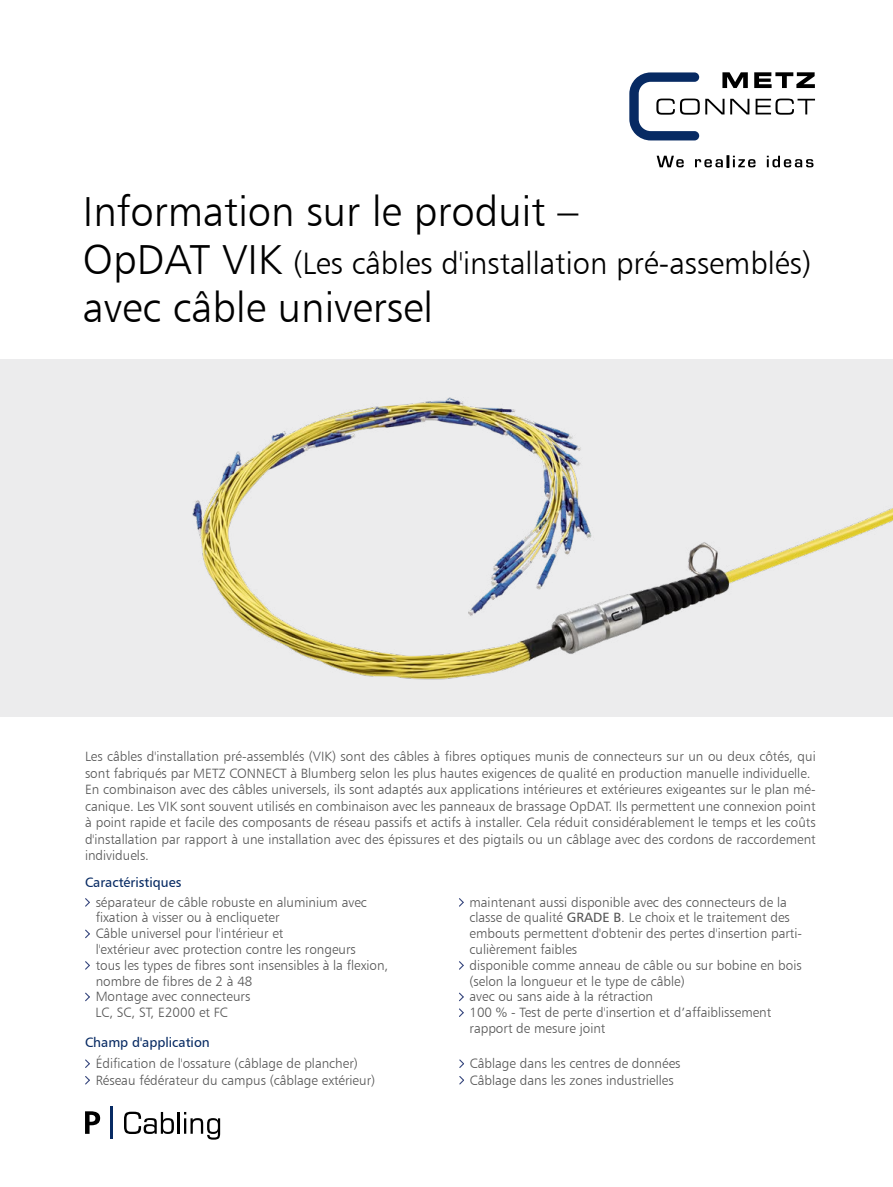
<style>
.page{position:relative;width:893px;height:1187px;background:#fff}
.page>*{position:absolute;margin:0;border:0;box-sizing:border-box;transform-origin:0 0}
.t1{font:42px "Humanist 777 BT Light B";color:#000}
.t2{font:31.05px "Humanist 777 BT Light B";color:#000}
.t3{font:13.5px/15.8px "Humanist 777 BT Light B";color:#565656}
.t4{font:13.5px "Humanist 777 BT Roman B";color:#072a63}
.s1{font-size:42px}
.s2{font-family:"Humanist 777 BT Roman B"}
</style>
<div class="page">
<div style="left:0;top:359px;width:893px;height:358px;background:#ececed"></div>
<svg style="left:85px;top:898px;width:5px;height:9px"></svg>
<svg style="left:85px;top:929px;width:5px;height:10px"></svg>
<svg style="left:85px;top:961px;width:5px;height:9px"></svg>
<svg style="left:85px;top:992px;width:5px;height:10px"></svg>
<svg style="left:459px;top:898px;width:5px;height:9px"></svg>
<svg style="left:459px;top:961px;width:5px;height:9px"></svg>
<svg style="left:459px;top:992px;width:5px;height:25px"></svg>
<svg style="left:85px;top:1059px;width:5px;height:9px"></svg>
<svg style="left:85px;top:1076px;width:5px;height:9px"></svg>
<svg style="left:459px;top:1059px;width:5px;height:9px"></svg>
<svg style="left:459px;top:1076px;width:5px;height:9px"></svg>
<img style="left:192px;top:397px;width:701px;height:283px">
<svg style="left:657px;top:156px;width:27px;height:11px"></svg>
<svg style="left:767px;top:156px;width:46px;height:11px"></svg>
<svg style="left:629px;top:72px;width:186px;height:68px"></svg>
<svg style="left:695px;top:156px;width:61px;height:11px"></svg>
<svg style="left:85px;top:1111px;width:15px;height:22px"></svg>
<svg style="left:124px;top:1111px;width:50px;height:22px"></svg>
<hr style="left:178px;top:1111px;width:2px;height:22px;background:#000">
<svg style="left:184px;top:1112px;width:36px;height:27px"></svg>
<hr style="left:110px;top:1106px;width:3px;height:32px;background:#072a63">
<h1 class="t1" style="left:83px;top:186px;width:497px">Information sur le produit –</h1>
<h2 class="t2" style="left:83px;top:244px;width:730px"><span class="s1">OpDAT VIK</span> (Les câbles d'installation pré-assemblés)</h2>
<h1 class="t1" style="left:83px;top:282px;width:352px">avec câble universel</h1>
<p class="t3" style="left:85px;top:748px;width:732px;line-height:16.5px">Les câbles d'installation pré-assemblés (VIK) sont des câbles à fibres optiques munis de connecteurs sur un ou deux côtés, qui sont fabriqués par METZ CONNECT à Blumberg selon les plus hautes exigences de qualité en production manuelle individuelle.<br>En combinaison avec des câbles universels, ils sont adaptés aux applications intérieures et extérieures exigeantes sur le plan mé&shy;canique. Les VIK sont souvent utilisés en combinaison avec les panneaux de brassage OpDAT. Ils permettent une connexion point à point rapide et facile des composants de réseau passifs et actifs à installer. Cela réduit considérablement le temps et les coûts d'installation par rapport à une installation avec des épissures et des pigtails ou un câblage avec des cordons de raccordement individuels.</p>
<p class="t4" style="left:85px;top:873px;width:98px">Caractéristiques</p>
<p class="t3" style="left:96px;top:893px;width:294px">séparateur de câble robuste en aluminium avec fixation à visser ou à encliqueter<br>Câble universel pour l'intérieur et<br>l'extérieur avec protection contre les rongeurs<br>tous les types de fibres sont insensibles à la flexion, nombre de fibres de 2 à 48<br>Montage avec connecteurs<br>LC, SC, ST, E2000 et FC</p>
<p class="t3" style="left:469px;top:893px;width:334px">maintenant aussi disponible avec des connecteurs de la classe de qualité <span class="s2">GRADE B</span>. Le choix et le traitement des embouts permettent d'obtenir des pertes d'insertion parti&shy;culièrement faibles<br>disponible comme anneau de câble ou sur bobine en bois (selon la longueur et le type de câble)<br>avec ou sans aide à la rétraction<br>100 % - Test de perte d'insertion et d’affaiblissement rapport de mesure joint</p>
<p class="t4" style="left:85px;top:1034px;width:126px">Champ d'application</p>
<p class="t3" style="left:96px;top:1054px;width:281px;line-height:16.5px">Édification de l'ossature (câblage de plancher)<br>Réseau fédérateur du campus (câblage extérieur)</p>
<p class="t3" style="left:470px;top:1054px;width:212px;line-height:16.5px">Câblage dans les centres de données<br>Câblage dans les zones industrielles</p>
</div>
